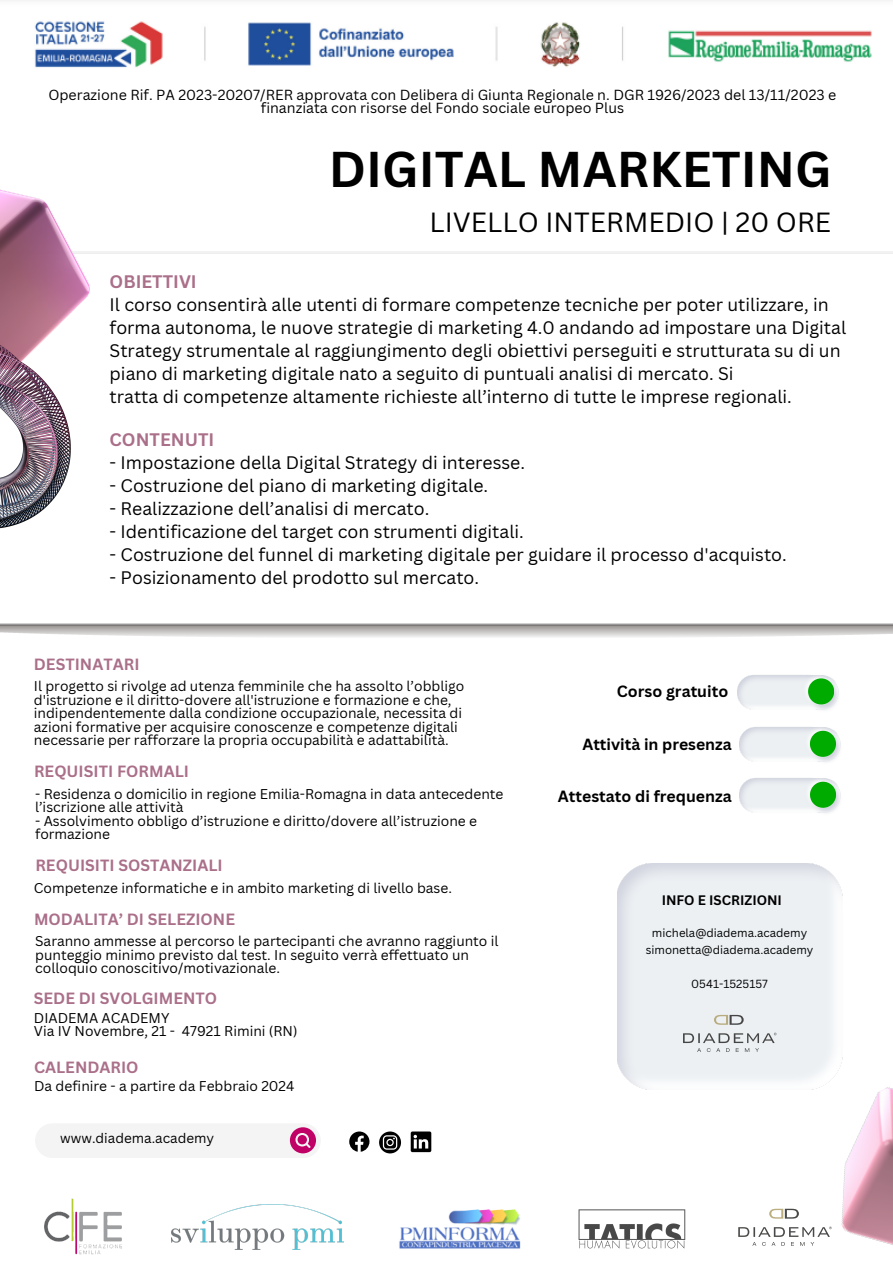
<style>
.page{position:relative;width:893px;height:1263px;background:#fff}
.page>*{position:absolute;margin:0;border:0;box-sizing:border-box;transform-origin:0 0}
.t1{font:700 48.9px "Canva Sans";color:#000}
.t2{font:27px "Canva Sans";color:#000}
.t3{font:17.7px/23.1px "Canva Sans";color:#000}
.t4{font:700 17.7px "Canva Sans";color:#aa6f89}
.t5{font:700 15.83px "Canva Sans";color:#aa6f89}
.t6{font:700 15.83px "Canva Sans";color:#000}
.t7{font:700 15.75px "Canva Sans";color:#000}
.t8{font:14.25px/13.8px "Canva Sans";color:#000;text-align:center}
.t9{font:13.8px/13.5px "Canva Sans";color:#000}
.t10{font:13.5px "Canva Sans";color:#000}
.t11{font:700 13.42px "Canva Sans";color:#000}
.t12{font:11.48px "Canva Sans";color:#000}
</style>
<div class="page">
<img style="left:0;top:0;width:893px;height:68px">
<img style="left:44px;top:1199px;width:78px;height:56px">
<img style="left:172px;top:1205px;width:171px;height:45px">
<img style="left:399px;top:1209px;width:122px;height:40px">
<img style="left:578px;top:1209px;width:108px;height:40px">
<svg style="left:738px;top:1227px;width:55px;height:19px"></svg>
<svg style="left:769px;top:1209px;width:24px;height:9px"></svg>
<img style="left:0;top:189px;width:89px;height:140px">
<img style="left:738px;top:675px;width:101px;height:35px">
<svg style="left:808px;top:678px;width:26px;height:26px"></svg>
<img style="left:740px;top:727px;width:101px;height:35px">
<svg style="left:810px;top:731px;width:26px;height:26px"></svg>
<img style="left:740px;top:778px;width:101px;height:35px">
<svg style="left:810px;top:782px;width:26px;height:25px"></svg>
<img style="left:0;top:329px;width:71px;height:200px">
<img style="left:793px;top:1058px;width:100px;height:188px">
<div style="left:35px;top:1123px;width:286px;height:35px;background:#f4f4f4;border-radius:17px"></div>
<div style="left:290px;top:1127px;width:26px;height:26px;background:#c00266;border-radius:50%"></div>
<svg style="left:295px;top:1133px;width:15px;height:15px"></svg>
<svg style="left:349px;top:1131px;width:20px;height:21px"></svg>
<svg style="left:379px;top:1131px;width:22px;height:22px"></svg>
<svg style="left:411px;top:1131px;width:20px;height:21px"></svg>
<svg style="left:683px;top:1033px;width:93px;height:19px;background:#ced1d3"></svg>
<svg style="left:714px;top:1015px;width:29px;height:10px"></svg>
<p class="t8" style="left:48px;top:87px;width:789px">Operazione Rif. PA 2023-20207/RER approvata con Delibera di Giunta Regionale n. DGR 1926/2023 del 13/11/2023 e finanziata con risorse del Fondo sociale europeo Plus</p>
<p class="t1" style="left:329px;top:135px;width:504px">DIGITAL MARKETING</p>
<p class="t2" style="left:429px;top:203px;width:403px">LIVELLO INTERMEDIO | 20 ORE</p>
<p class="t4" style="left:110px;top:269px;width:89px">OBIETTIVI</p>
<p class="t3" style="left:110px;top:292px;width:738px">Il corso consentirà alle utenti di formare competenze tecniche per poter utilizzare, in forma autonoma, le nuove strategie di marketing 4.0 andando ad impostare una Digital Strategy strumentale al raggiungimento degli obiettivi perseguiti e strutturata su di un piano di marketing digitale nato a seguito di puntuali analisi di mercato. Si</p>
<p class="t3" style="left:110px;top:385px;width:684px">tratta di competenze altamente richieste all’interno di tutte le imprese regionali.</p>
<p class="t4" style="left:110px;top:427px;width:106px">CONTENUTI</p>
<p class="t3" style="left:110px;top:450px;width:417px">- Impostazione della Digital Strategy di interesse.</p>
<p class="t3" style="left:110px;top:473px;width:380px">- Costruzione del piano di marketing digitale.</p>
<p class="t3" style="left:110px;top:496px;width:321px">- Realizzazione dell’analisi di mercato.</p>
<p class="t3" style="left:110px;top:519px;width:416px">- Identificazione del target con strumenti digitali.</p>
<p class="t3" style="left:110px;top:542px;width:679px">- Costruzione del funnel di marketing digitale per guidare il processo d'acquisto.</p>
<p class="t3" style="left:110px;top:566px;width:371px">- Posizionamento del prodotto sul mercato.</p>
<p class="t5" style="left:34px;top:653px;width:107px">DESTINATARI</p>
<p class="t9" style="left:34px;top:679px;width:432px">Il progetto si rivolge ad utenza femminile che ha assolto l’obbligo d'istruzione e il diritto-dovere all'istruzione e formazione e che, indipendentemente dalla condizione occupazionale, necessita di azioni formative per acquisire conoscenze e competenze digitali necessarie per rafforzare la propria occupabilità e adattabilità.</p>
<p class="t5" style="left:34px;top:760px;width:156px">REQUISITI FORMALI</p>
<p class="t9" style="left:35px;top:786px;width:470px">- Residenza o domicilio in regione Emilia-Romagna in data antecedente l’iscrizione alle attività</p>
<p class="t9" style="left:35px;top:813px;width:443px">- Assolvimento obbligo d’istruzione e diritto/dovere all’istruzione e formazione</p>
<p class="t5" style="left:35px;top:854px;width:189px">REQUISITI SOSTANZIALI</p>
<p class="t5" style="left:34px;top:908px;width:202px">MODALITA’ DI SELEZIONE</p>
<p class="t9" style="left:35px;top:934px;width:465px">Saranno ammesse al percorso le partecipanti che avranno raggiunto il punteggio minimo previsto dal test. In seguito verrà effettuato un colloquio conoscitivo/motivazionale.</p>
<p class="t9" style="left:34px;top:880px;width:420px">Competenze informatiche e in ambito marketing di livello base.</p>
<p class="t5" style="left:34px;top:987px;width:185px">SEDE DI SVOLGIMENTO</p>
<p class="t9" style="left:34px;top:1010px;width:137px">DIADEMA ACADEMY</p>
<p class="t9" style="left:34px;top:1024px;width:265px">Via IV Novembre, 21 - 47921 Rimini (RN)</p>
<p class="t5" style="left:34px;top:1056px;width:106px">CALENDARIO</p>
<p class="t9" style="left:34px;top:1079px;width:262px">Da definire - a partire da Febbraio 2024</p>
<p class="t10" style="left:60px;top:1129px;width:155px">www.diadema.academy</p>
<p class="t6" style="left:617px;top:680px;width:113px">Corso gratuito</p>
<p class="t7" style="left:582px;top:733px;width:151px">Attività in presenza</p>
<p class="t6" style="left:558px;top:785px;width:175px">Attestato di frequenza</p>
<p class="t11" style="left:661px;top:891px;width:122px">INFO E ISCRIZIONI</p>
<p class="t12" style="left:652px;top:925px;width:157px">michela@diadema.academy</p>
<p class="t12" style="left:646px;top:942px;width:169px">simonetta@diadema.academy</p>
<p class="t12" style="left:691px;top:975px;width:78px">0541-1525157</p>
<p class="t6" style="left:653px;top:892px;width:144px">INFO E ISCRIZIONI</p>
</div>
